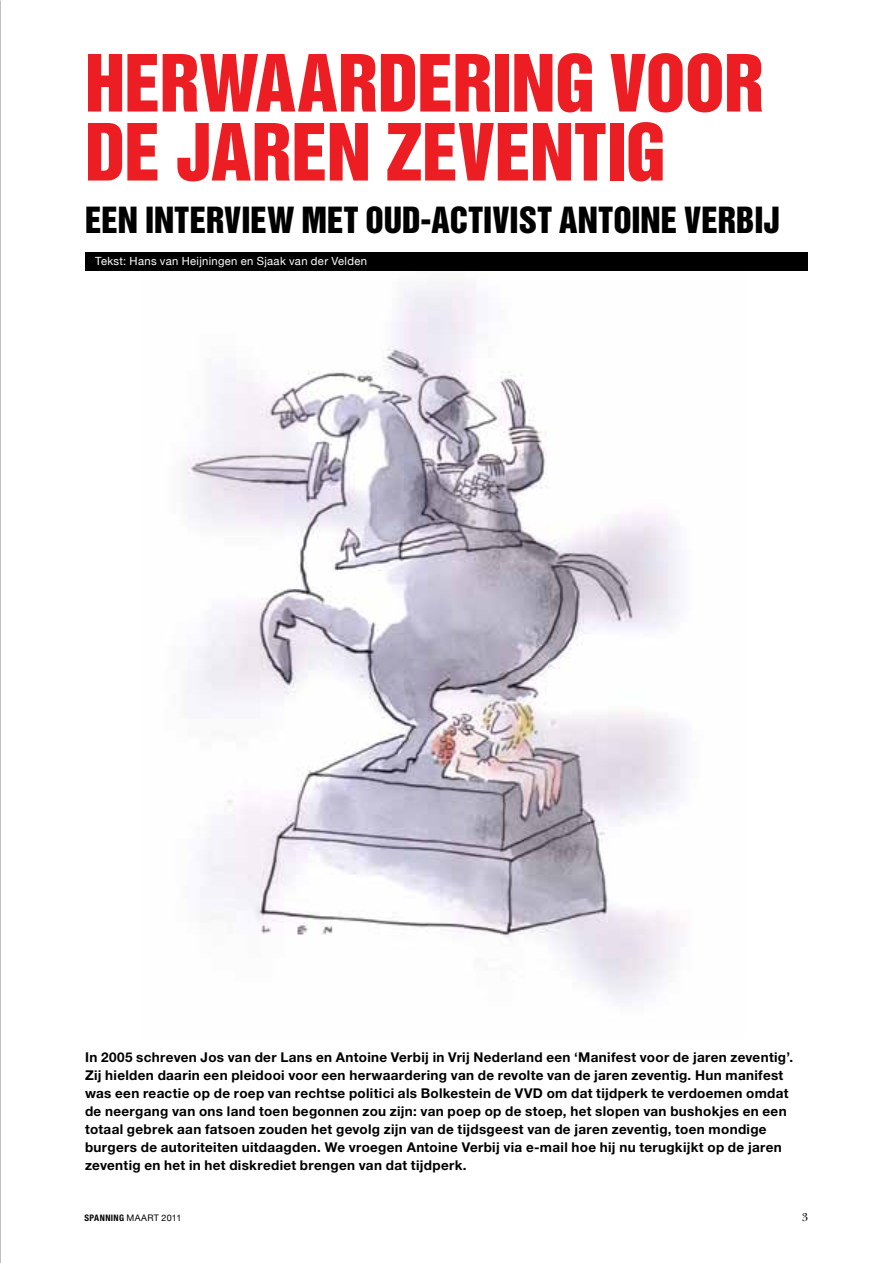
<style>
.page{position:relative;width:893px;height:1263px;background:#fff}
.page>*{position:absolute;margin:0;border:0;box-sizing:border-box;transform-origin:0 0}
.t1{font:72px/69px "Helvetica Inserat LT Std";letter-spacing:-.01em;color:#ed1d24}
.t2{font:33px "Helvetica Inserat LT Std";letter-spacing:.005em;color:#000}
.t3{font:700 13.5px/18px "Helvetica Neue LT Std";letter-spacing:.025em;color:#000}
.t4{font:12px "New Baskerville Std";color:#000}
.t5{font:11.25px "Helvetica Neue";letter-spacing:.025em;color:#fff}
.t6{font:9px "Helvetica Neue";letter-spacing:.035em;color:#000}
.s1{font-family:"Helvetica Neue LT Std";font-weight:700;font-stretch:condensed}
</style>
<div class="page">
<img style="left:142px;top:270px;width:602px;height:733px">
<div style="left:85px;top:252px;width:723px;height:18px;background:#000"></div>
<h1 class="t1" style="left:85px;top:50px;width:681px">HERWAARDERING VOOR<br>DE JAREN ZEVENTIG</h1>
<h2 class="t2" style="left:85px;top:200px;width:697px">EEN INTERVIEW MET OUD-ACTIVIST ANTOINE VERBIJ</h2>
<p class="t5" style="left:95px;top:254px;width:273px">Tekst: Hans van Heijningen en Sjaak van der Velden</p>
<p class="t3" style="left:85px;top:1048px;width:710px">In 2005 schreven Jos van der Lans en Antoine Verbij in Vrij Nederland een ‘Manifest voor de jaren zeventig’.<br>Zij hielden daarin een pleidooi voor een herwaardering van de revolte van de jaren zeventig. Hun manifest was een reactie op de roep van rechtse politici als Bolkestein de VVD om dat tijdperk te verdoemen omdat de neergang van ons land toen begonnen zou zijn: van poep op de stoep, het slopen van bushokjes en een totaal gebrek aan fatsoen zouden het gevolg zijn van de tijdsgeest van de jaren zeventig, toen mondige burgers de autoriteiten uitdaagden. We vroegen Antoine Verbij via e-mail hoe hij nu terugkijkt op de jaren zeventig en het in het diskrediet brengen van dat tijdperk.</p>
<p class="t6" style="left:84px;top:1212px;width:98px"><span class="s1">SPANNING</span> maart 2011</p>
<p class="t4" style="left:802px;top:1210px;width:8px">3</p>
</div>
